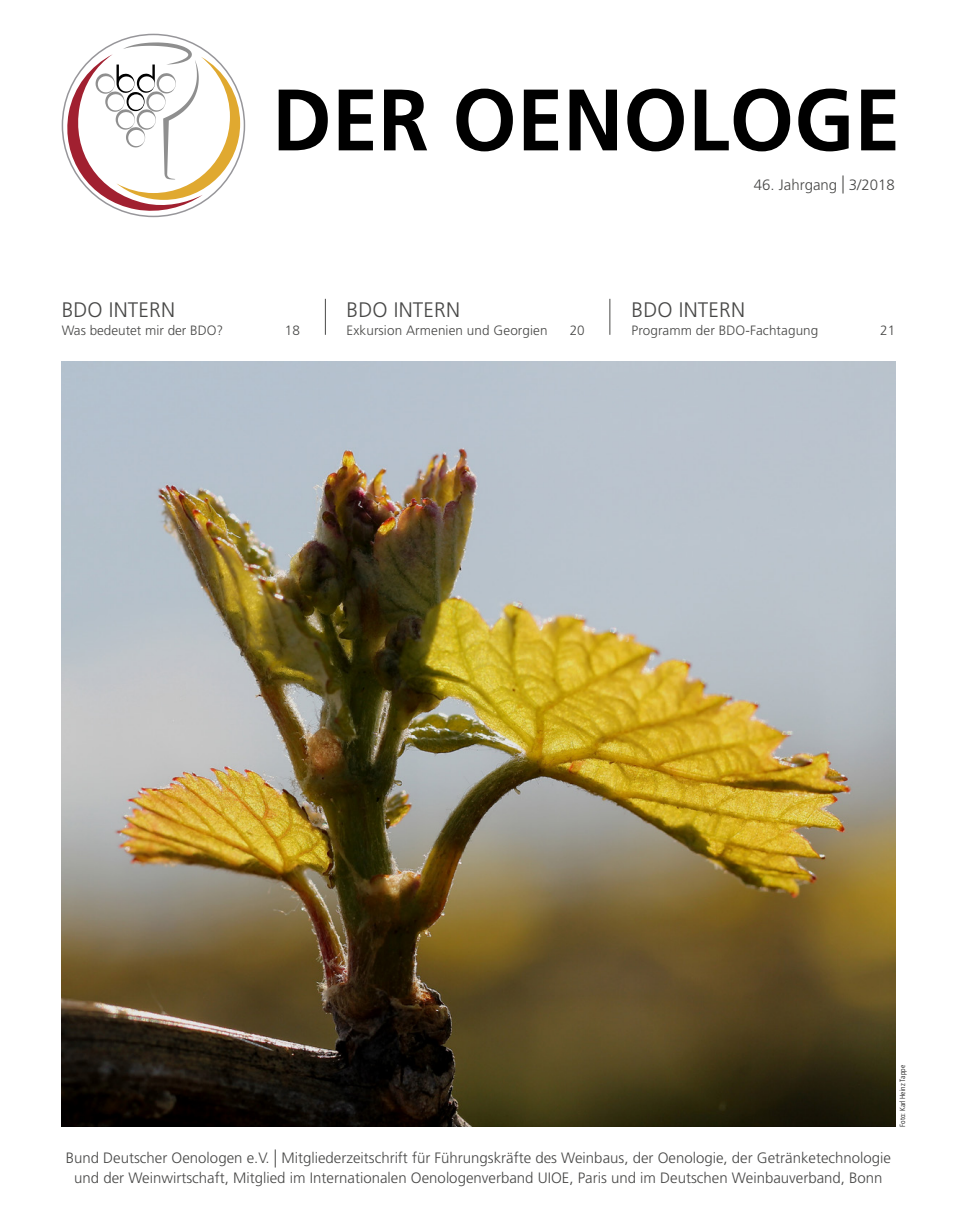
<style>
.page{position:relative;width:957px;height:1212px;background:#fff}
.page>*{position:absolute;margin:0;border:0;box-sizing:border-box;transform-origin:0 0}
.t1{font:700 87px "Frutiger LT Pro";letter-spacing:.005em;color:#000;scale:.95 1}
.t2{font:300 21px "Frutiger LT Pro";letter-spacing:.005em;color:#484847}
.t3{font:300 15px/19.5px "Frutiger LT Pro";color:#484847;text-align:center}
.t4{font:300 13.5px "Frutiger LT Pro";letter-spacing:.005em;color:#484847}
.t5{font:300 condensed 7.5px "Frutiger LT Pro";color:#000}
.s1{font-size:18px}
</style>
<div class="page">
<img style="left:62px;top:361px;width:833px;height:766px">
<svg style="left:62px;top:42px;width:178px;height:172px"></svg>
<hr style="left:325px;top:299px;width:1px;height:36px;background:#484847">
<hr style="left:609px;top:299px;width:1px;height:36px;background:#484847">
<h1 class="t1" style="left:272px;top:69px;width:663px">DER OENOLOGE</h1>
<p class="t3" style="left:754px;top:175px;width:142px">46. Jahrgang <span class="s1">|</span> 3/2018</p>
<h2 class="t2" style="left:62px;top:297px;width:115px">BDO INTERN</h2>
<p class="t4" style="left:62px;top:322px;width:163px">Was bedeutet mir der BDO?</p>
<p class="t4" style="left:285px;top:322px;width:17px">18</p>
<h2 class="t2" style="left:347px;top:297px;width:115px">BDO INTERN</h2>
<p class="t4" style="left:347px;top:322px;width:202px">Exkursion Armenien und Georgien</p>
<p class="t4" style="left:570px;top:322px;width:17px">20</p>
<h2 class="t2" style="left:631px;top:297px;width:115px">BDO INTERN</h2>
<p class="t4" style="left:631px;top:322px;width:188px">Programm der BDO-Fachtagung</p>
<p class="t4" style="left:880px;top:322px;width:17px">21</p>
<p class="t5" style="left:898px;top:1127px;width:63px;rotate:-90deg">Foto: Karl Heinz Tappe</p>
<p class="t3" style="left:66px;top:1148px;width:827px">Bund Deutscher Oenologen e.V. <span class="s1">|</span> Mitgliederzeitschrift für Führungskräfte des Weinbaus, der Oenologie, der Getränketechnologie und der Weinwirtschaft, Mitglied im Internationalen Oenologenverband UIOE, Paris und im Deutschen Weinbauverband, Bonn</p>
</div>
